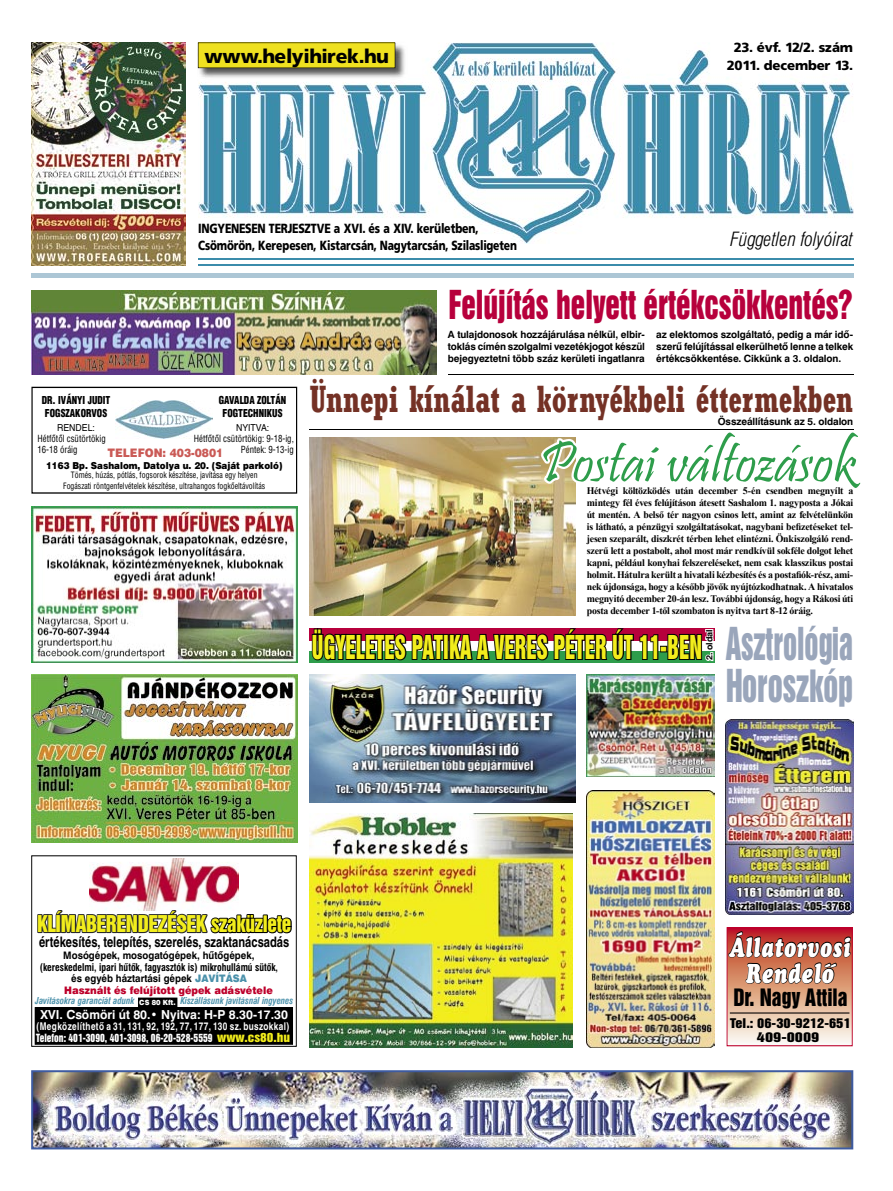
<style>
.page{position:relative;width:893px;height:1191px;background:#fff}
.page>*{position:absolute;margin:0;border:0;box-sizing:border-box;transform-origin:0 0}
.t1{font:59.2px "Pristina";color:#2e9d4b}
.t2{font:41.4px/42px "Swiss 921 PFL";color:#9aa6bb;scale:.69 1}
.t3{font:700 condensed 37.3px "Rockwell";color:#743125;scale:.85 1}
.t4{font:36.4px "Swiss 921 PFL";color:#b7003c;scale:.81 1}
.t5{font:30px "Swiss 921 PFL";letter-spacing:.015em;color:#f2ed1c;scale:.7 1}
.t6{font:italic 26.2px/26.1px "H Cooper Black Headline";letter-spacing:.045em;color:#fff;text-align:center;scale:.73 1}
.t7{font:21.8px "H Swiss 921";color:#000;scale:.92 1}
.t8{font:21.2px "H Swiss 921";letter-spacing:-.015em;color:#f2ed1c;scale:.94 1}
.t9{font:italic 19.3px "Swiss 721 Lt Cn PFL";color:#000}
.t10{font:19.3px "Frutiger Blk PFL";color:#000}
.t11{font:14.5px "H Helvetica Narrow Bold";color:#000;scale:.94 1}
.t12{font:13.2px/17px "Frutiger Blk PFL";color:#000;scale:.8 1}
.t13{font:13.2px/17.9px "Frutiger Blk PFL";color:#000;text-align:center}
.t14{font:700 12.4px "H Swiss 721";color:#fff}
.t15{font:12.2px "H Swiss 921";color:#000;scale:1.19 1}
.t16{font:12.2px "H Swiss 921";color:#000;scale:1.34 1}
.t17{font:900 11.7px "Switzerland";color:#ca5a56;scale:.91 1}
.t18{font:10.7px "H Helvetica Narrow Bold";letter-spacing:.035em;color:#fff;scale:.94 1}
.t19{font:900 10.6px/13px "Switzerland Cond";color:#000;text-align:center;scale:.91 1}
.t20{font:700 10.3px/22.3px "H Swiss 721";color:#000;text-align:center;scale:.94 1}
.t21{font:700 10.3px "H Swiss 721 Condensed";color:#000;scale:.94 1}
.t22{font:10.3px "H Swiss 921";color:#fff;scale:.92 1}
.t23{font:900 10.3px "H Swiss 721";color:#bd002b;scale:.94 1}
.t24{font:700 10px/12px "Times New Roman";letter-spacing:-.025em;color:#000;text-align:justify}
.t25{font:700 10px/12px "Swiss 721 PFL";letter-spacing:-.01em;color:#000;text-align:justify}
.t26{font:9.6px/11.6px "Switzerland Condensed";color:#000;scale:.91 1}
.t27{font:900 9.6px "Switzerland";color:#000;scale:.91 1}
.t28{font:9.6px "Switzerland";color:#000;scale:.91 1}
.t29{font:italic 700 9.3px "H Swiss 721 Condensed";color:#4b91ab;scale:.94 1}
.t30{font:700 8.8px "Swiss 721 PFL";letter-spacing:-.005em;color:#000}
.t31{font:8.5px/10.3px "Switzerland Condensed";color:#000;text-align:center;scale:.91 1}
.s1{font-size:40.6px}
.s2{font-size:20.7px}
.s3{font-weight:900;color:#4b91ab}
.s4{font-family:"H Swiss 721";font-weight:900;font-style:normal;font-size:7.1px;color:#fff}
.s5{font-size:11.4px;color:#f2ed1c}
</style>
<div class="page">
<hr style="left:198px;top:259px;width:655px;height:1px;background:#3b8cab">
<hr style="left:198px;top:265px;width:655px;height:1px;background:#3b8cab">
<img style="left:198px;top:43px;width:655px;height:201px">
<div style="left:198px;top:240px;width:319px;height:9px;background:#fff"></div>
<img style="left:197px;top:42px;width:199px;height:26px">
<img style="left:198px;top:43px;width:210px;height:38px">
<svg style="left:198px;top:43px;width:197px;height:25px;background:#e8da1f"></svg>
<img style="left:309px;top:813px;width:264px;height:234px">
<img style="left:31px;top:43px;width:155px;height:223px">
<div style="left:138px;top:998px;width:39px;height:8px;background:#000"></div>
<div style="left:138px;top:997px;width:39px;height:10px;border:1px solid #000"></div>
<div style="left:35px;top:1007px;width:258px;height:37px;background:#000"></div>
<div style="left:31px;top:855px;width:266px;height:191px;border:1px solid #000"></div>
<img style="left:90px;top:858px;width:148px;height:20px">
<svg style="left:37px;top:878px;width:255px;height:56px"></svg>
<img style="left:116px;top:400px;width:97px;height:39px">
<div style="left:31px;top:387px;width:266px;height:106px;border:1px solid #000"></div>
<img style="left:31px;top:674px;width:267px;height:169px">
<img style="left:726px;top:719px;width:127px;height:196px">
<svg style="left:729px;top:929px;width:122px;height:114px;background:#eacdb9"></svg>
<div style="left:727px;top:927px;width:126px;height:119px;border:1px solid #bd002b"></div>
<svg style="left:728px;top:930px;width:124px;height:67px;background:#aa5a45"></svg>
<hr style="left:730px;top:1012px;width:119px;height:1px;background:#000">
<hr style="left:31px;top:273px;width:822px;height:4px;background:#acc6d5">
<img style="left:587px;top:790px;width:127px;height:257px">
<img style="left:31px;top:1070px;width:822px;height:79px">
<img style="left:31px;top:290px;width:406px;height:84px">
<img style="left:31px;top:506px;width:267px;height:156px">
<img style="left:309px;top:674px;width:266px;height:128px">
<div style="left:309px;top:628px;width:405px;height:12px;background:#b7003c"></div>
<img style="left:311px;top:611px;width:348px;height:111px">
<div style="left:660px;top:646px;width:7px;height:6px;border:2px solid #000"></div>
<svg style="left:666px;top:628px;width:49px;height:77px"></svg>
<img style="left:587px;top:674px;width:127px;height:102px">
<img style="left:309px;top:438px;width:266px;height:177px">
<svg style="left:538px;top:429px;width:316px;height:121px"></svg>
<hr style="left:309px;top:429px;width:544px;height:1px;background:#000">
<hr style="left:448px;top:374px;width:405px;height:1px;background:#000">
<h3 class="t10" style="left:204px;top:44px;width:186px">www.helyihirek.hu</h3>
<h3 class="t13" style="left:727px;top:39px;width:128px">23. évf. 12/2. szám<br>2011. december 13.</h3>
<h3 class="t12" style="left:198px;top:219px;width:400px">INGYENESEN TERJESZTVE a XVI. és a XIV. kerületben,<br>Csömörön, Kerepesen, Kistarcsán, Nagytarcsán, Szilasligeten</h3>
<h3 class="t9" style="left:730px;top:227px;width:124px">Független folyóirat</h3>
<p class="t19" style="left:42px;top:393px;width:77px">DR. IVÁNYI JUDIT<br>FOGSZAKORVOS</p>
<p class="t28" style="left:57px;top:422px;width:43px">RENDEL:</p>
<p class="t26" style="left:38px;top:433px;width:76px">Hétfõtõl csütörtökig<br>16-18 óráig</p>
<p class="t26" style="left:194px;top:433px;width:111px;text-align:right">Hétfõtõl csütörtökig: 9-18-ig,<br>Péntek: 9-13-ig</p>
<p class="t19" style="left:219px;top:393px;width:76px">GAVALDA ZOLTÁN<br>FOGTECHNIKUS</p>
<p class="t28" style="left:236px;top:422px;width:38px">NYITVA:</p>
<p class="t17" style="left:107px;top:448px;width:129px">TELEFON: 403-0801</p>
<p class="t27" style="left:46px;top:462px;width:261px">1163 Bp. Sashalom, Datolya u. 20. (Saját parkoló)</p>
<p class="t31" style="left:63px;top:471px;width:224px">Tömés, húzás, pótlás, fogsorok készítése, javítása egy helyen<br>Fogászati röntgenfelvételek készítése, ultrahangos fogkõeltávolítás</p>
<h3 class="t4" style="left:449px;top:281px;width:500px">Felújítás helyett értékcsökkentés?</h3>
<p class="t25" style="left:448px;top:328px;width:198px">A tulajdonosok hozzájárulása nélkül, elbir&shy;toklás címén szolgalmi vezetékjogot készül bejegyeztetni több száz kerületi ingatlanra</p>
<p class="t25" style="left:656px;top:328px;width:199px">az elektomos szolgáltató, pedig a már idő&shy;szerű felújítással elkerülhető lenne a telkek értékcsökkentése. Cikkünk a 3. oldalon.</p>
<h3 class="t3" style="left:310px;top:377px;width:641px">Ünnepi kínálat a környékbeli éttermekben</h3>
<p class="t25" style="left:718px;top:415px;width:137px">Összeállításunk az 5. oldalon</p>
<h1 class="t1" style="left:539px;top:429px;width:318px">Postai változások</h1>
<p class="t24" style="left:587px;top:484px;width:268px">Hétvégi költözködés után december 5-én csendben megnyílt a mintegy fél éves felújításon átesett Sashalom 1. nagyposta a Jókai út mentén. A belső tér nagyon csinos lett, amint az felvételünkön is látható, a pénzügyi szolgáltatásokat, nagybani befizetéseket tel&shy;jesen szeparált, diszkrét térben lehet elintézni. Önkiszolgáló rend&shy;szerű lett a postabolt, ahol most már rendkívül sokféle dolgot lehet kapni, például konyhai felszereléseket, nem csak klasszikus postai holmit. Hátulra került a hivatali kézbesítés és a postafiók-rész, ami&shy;nek újdonsága, hogy a később jövők nyújtózkodhatnak. A hivatalos megnyitó december 20-án lesz. További újdonság, hogy a Rákosi úti posta december 1-től szombaton is nyitva tart 8-12 óráig.</p>
<h3 class="t5" style="left:312px;top:627px;width:559px">ÜGYELETES PATIKA A VERES PÉTER ÚT 11-BEN</h3>
<p class="t30" style="left:704px;top:660px;width:32px;rotate:-90deg">2. oldal</p>
<h2 class="t2" style="left:726px;top:622px;width:186px">Asztrológia<br>Horosz<span class="s1">kóp</span></h2>
<h3 class="t8" style="left:37px;top:911px;width:272px">KLÍMABERENDEZÉSEK <span class="s2">szaküzlete</span></h3>
<h3 class="t11" style="left:39px;top:933px;width:268px">értékesítés, telepítés, szerelés, szaktanácsadás</h3>
<p class="t20" style="left:63px;top:945px;width:205px">Mosógépek, mosogatógépek, hûtõgépek, és egyéb háztartási gépek <span class="s3">JAVÍTÁSA</span></p>
<p class="t21" style="left:40px;top:962px;width:255px">(kereskedelmi, ipari hûtõk, fagyasztók is) mikrohullámú sütõk,</p>
<p class="t23" style="left:64px;top:983px;width:223px">Használt és felújított gépek adásvétele</p>
<p class="t29" style="left:35px;top:997px;width:276px">Javításokra garanciát adunk <span class="s4">CS 80 Kft.</span> Kiszállásunk javításnál ingyenes</p>
<p class="t14" style="left:41px;top:1009px;width:249px">XVI. Csömöri út 80.• Nyitva: H-P 8.30-17.30</p>
<p class="t18" style="left:37px;top:1019px;width:270px">(Megközelíthetõ a 31, 131, 92, 192, 77, 177, 130 sz. buszokkal)</p>
<p class="t22" style="left:36px;top:1031px;width:278px">Telefon: 401-3090, 401-3098, 06-20-528-5559 <span class="s5">www.cs80.hu</span></p>
<h3 class="t6" style="left:730px;top:934px;width:167px">Állatorvosi<br>Rendelõ</h3>
<h3 class="t7" style="left:733px;top:989px;width:126px">Dr. Nagy Attila</h3>
<p class="t16" style="left:757px;top:1032px;width:48px">409-0009</p>
<p class="t15" style="left:730px;top:1018px;width:103px">Tel.: 06-30-9212-651</p>
</div>
